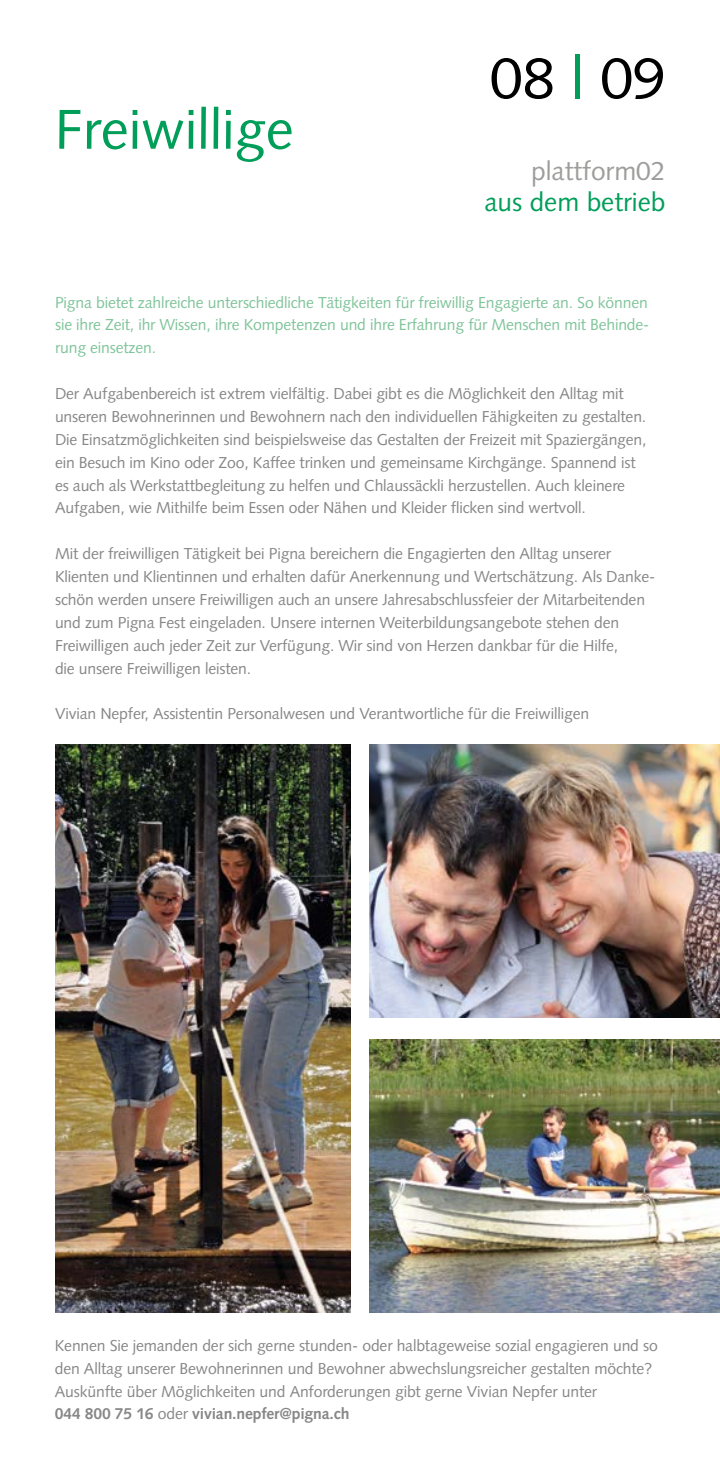
<style>
.page{position:relative;width:720px;height:1474px;background:#fff}
.page>*{position:absolute;margin:0;border:0;box-sizing:border-box;transform-origin:0 0}
.t1{font:58.45px "Syntax LT Std";color:#000}
.t2{font:56px "Syntax LT Std";color:#009e59}
.t3{font:26.25px "Syntax LT Std";color:#009e59}
.t4{font:26.25px "Syntax LT Std";color:#9d9d9c}
.t5{font:15.75px/22.9px "Syntax LT Std";letter-spacing:-.01em;color:#878787}
.t6{font:15.75px/22.9px "Syntax LT Std";letter-spacing:-.01em;color:#80c49a;text-align:justify}
.s1{color:#009e59}
.s2{font-weight:700}
</style>
<div class="page">
<img style="left:370px;top:744px;width:349px;height:273px">
<img style="left:370px;top:1039px;width:349px;height:273px">
<img style="left:55px;top:744px;width:295px;height:568px">
<h2 class="t2" style="left:55px;top:96px;width:240px">Freiwillige</h2>
<h1 class="t1" style="left:489px;top:44px;width:177px">08 <span class="s1">|</span> 09</h1>
<h3 class="t4" style="left:531px;top:155px;width:136px">plattform02</h3>
<h3 class="t3" style="left:484px;top:187px;width:182px">aus dem betrieb</h3>
<p class="t6" style="left:55px;top:291px;width:595px">Pigna bietet zahlreiche unterschiedliche Tätigkeiten für freiwillig Engagierte an. So können sie ihre Zeit, ihr Wissen, ihre Kompetenzen und ihre Erfahrung für Menschen mit Behinde&shy;rung einsetzen.</p>
<p class="t5" style="left:55px;top:382px;width:592px">Der Aufgabenbereich ist extrem vielfältig. Dabei gibt es die Möglichkeit den Alltag mit unseren Bewohnerinnen und Bewohnern nach den individuellen Fähigkeiten zu gestalten.<br>Die Einsatzmöglichkeiten sind beispielsweise das Gestalten der Freizeit mit Spaziergängen, ein Besuch im Kino oder Zoo, Kaffee trinken und gemeinsame Kirchgänge. Spannend ist es auch als Werkstattbegleitung zu helfen und Chlaussäckli herzustellen. Auch kleinere Aufgaben, wie Mithilfe beim Essen oder Nähen und Kleider flicken sind wertvoll.</p>
<p class="t5" style="left:55px;top:542px;width:601px">Mit der freiwilligen Tätigkeit bei Pigna bereichern die Engagierten den Alltag unserer Klienten und Klientinnen und erhalten dafür Anerkennung und Wertschätzung. Als Danke&shy;schön werden unsere Freiwilligen auch an unsere Jahresabschlussfeier der Mitarbeitenden und zum Pigna Fest eingeladen. Unsere internen Weiterbildungsangebote stehen den Freiwilligen auch jeder Zeit zur Verfügung. Wir sind von Herzen dankbar für die Hilfe,<br>die unsere Freiwilligen leisten.</p>
<p class="t5" style="left:55px;top:702px;width:535px">Vivian Nepfer, Assistentin Personalwesen und Verantwortliche für die Freiwilligen</p>
<p class="t5" style="left:55px;top:1333px;width:604px">Kennen Sie jemanden der sich gerne stunden- oder halbtageweise sozial engagieren und so den Alltag unserer Bewohnerinnen und Bewohner abwechslungsreicher gestalten möchte?<br>Auskünfte über Möglichkeiten und Anforderungen gibt gerne Vivian Nepfer unter<br><span class="s2">044 800 75 16</span> oder <span class="s2">vivian.nepfer@pigna.ch</span></p>
</div>
